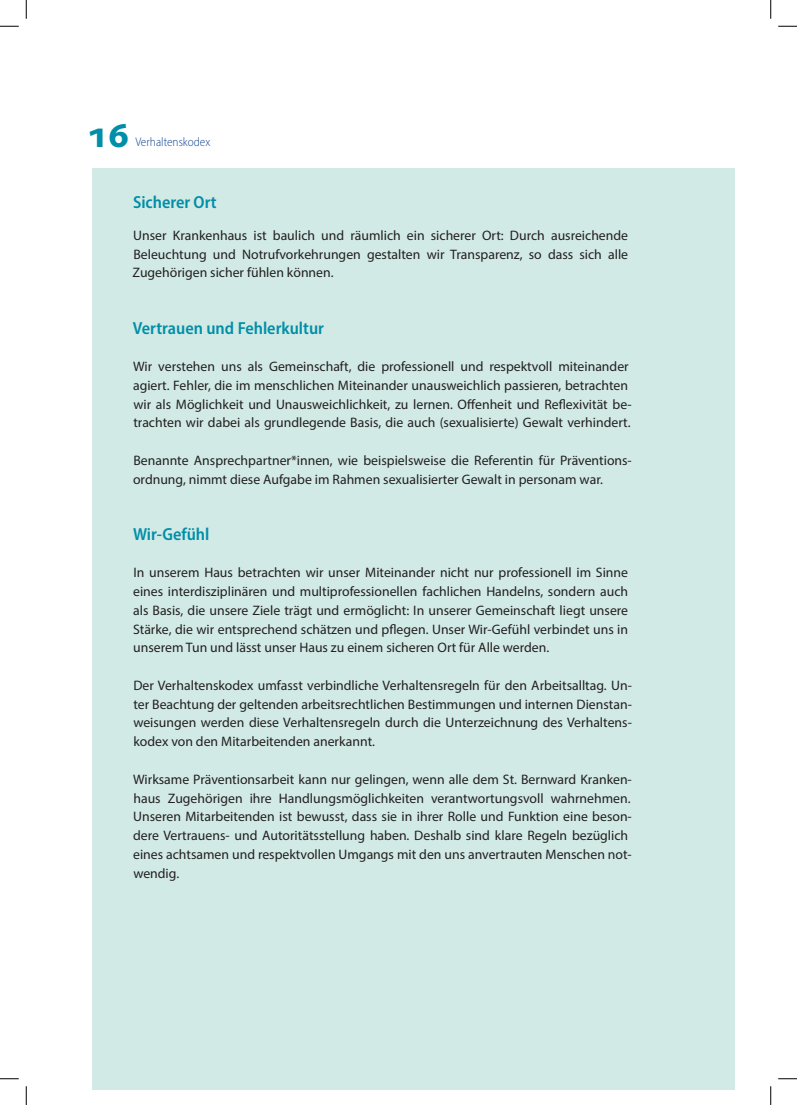
<style>
.page{position:relative;width:797px;height:1105px;background:#fff}
.page>*{position:absolute;margin:0;border:0;box-sizing:border-box;transform-origin:0 0}
.t1{font:600 semi-condensed 17.5px "Myriad Pro";color:#008ea8}
.t2{font:13.75px/18.8px "Myriad Pro";color:#231f20;text-align:justify}
.t3{font:300 semi-condensed 12.5px "Myriad Pro";color:#164993}
.s1{font-weight:700;font-stretch:normal;font-size:37.5px;color:#008ea8}
</style>
<div class="page">
<div style="left:92px;top:168px;width:643px;height:921px;background:#d1eae5"></div>
<svg style="left:0;top:25px;width:19px;height:2px"></svg>
<svg style="left:778px;top:25px;width:19px;height:2px"></svg>
<svg style="left:0;top:1078px;width:19px;height:1px"></svg>
<svg style="left:778px;top:1078px;width:19px;height:1px"></svg>
<svg style="left:25px;top:0;width:2px;height:19px"></svg>
<svg style="left:25px;top:1086px;width:2px;height:19px"></svg>
<svg style="left:770px;top:0;width:1px;height:19px"></svg>
<svg style="left:770px;top:1086px;width:1px;height:19px"></svg>
<p class="t3" style="left:87px;top:135px;width:125px"><span class="s1">16</span> Verhaltenskodex</p>
<p class="t1" style="left:133px;top:191px;width:85px">Sicherer Ort</p>
<p class="t2" style="left:132px;top:226px;width:497px">Unser Krankenhaus ist baulich und räumlich ein sicherer Ort: Durch ausreichende Beleuchtung und Notrufvorkehrungen gestalten wir Transparenz, so dass sich alle Zugehörigen sicher fühlen können.</p>
<p class="t1" style="left:133px;top:317px;width:193px">Vertrauen und Fehlerkultur</p>
<p class="t2" style="left:133px;top:357px;width:500px;text-align:left">Wir verstehen uns als Gemeinschaft, die professionell und respektvoll miteinander agiert. Fehler, die im menschlichen Miteinander unausweichlich passieren, betrachten wir als Möglichkeit und Unausweichlichkeit, zu lernen. Offenheit und Reflexivität be&shy;trachten wir dabei als grundlegende Basis, die auch (sexualisierte) Gewalt verhindert.</p>
<p class="t2" style="left:133px;top:451px;width:500px">Benannte Ansprechpartner*innen, wie beispielsweise die Referentin für Präventions&shy;ordnung, nimmt diese Aufgabe im Rahmen sexualisierter Gewalt in personam war.</p>
<p class="t1" style="left:133px;top:523px;width:78px">Wir-Gefühl</p>
<p class="t2" style="left:133px;top:563px;width:496px">In unserem Haus betrachten wir unser Miteinander nicht nur professionell im Sinne eines interdisziplinären und multiprofessionellen fachlichen Handelns, sondern auch als Basis, die unsere Ziele trägt und ermöglicht: In unserer Gemeinschaft liegt unsere Stärke, die wir entsprechend schätzen und pflegen. Unser Wir-Gefühl verbindet uns in unserem Tun und lässt unser Haus zu einem sicheren Ort für Alle werden.</p>
<p class="t2" style="left:133px;top:676px;width:500px">Der Verhaltenskodex umfasst verbindliche Verhaltensregeln für den Arbeitsalltag. Un&shy;ter Beachtung der geltenden arbeitsrechtlichen Bestimmungen und internen Dienstan&shy;weisungen werden diese Verhaltensregeln durch die Unterzeichnung des Verhaltens&shy;kodex von den Mitarbeitenden anerkannt.</p>
<p class="t2" style="left:133px;top:769px;width:500px;text-align:left">Wirksame Präventionsarbeit kann nur gelingen, wenn alle dem St. Bernward Kranken&shy;haus Zugehörigen ihre Handlungsmöglichkeiten verantwortungsvoll wahrnehmen.<br>Unseren Mitarbeitenden ist bewusst, dass sie in ihrer Rolle und Funktion eine beson&shy;dere Vertrauens- und Autoritätsstellung haben. Deshalb sind klare Regeln bezüglich eines achtsamen und respektvollen Umgangs mit den uns anvertrauten Menschen not&shy;wendig.</p>
</div>
